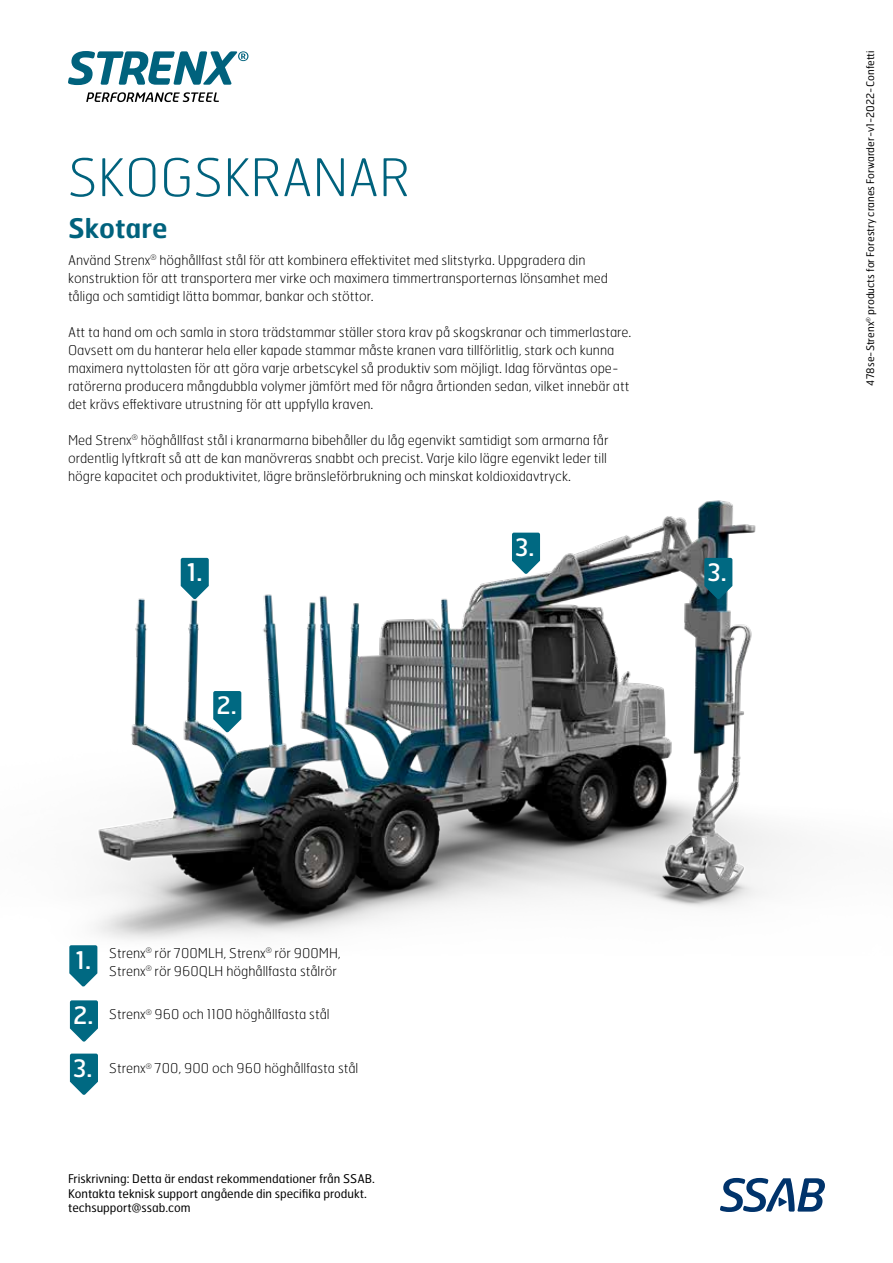
<style>
.page{position:relative;width:893px;height:1263px;background:#fff}
.page>*{position:absolute;margin:0;border:0;box-sizing:border-box;transform-origin:0 0}
.t1{font:100 51.75px "Hermes FB";color:#00627d}
.t2{font:600 27px "Hermes FB";color:#00627d}
.t3{font:24.45px "Hermes FB";color:#fff}
.t4{font:24px "Hermes FB";color:#fff}
.t5{font:100 13.5px/18px "Hermes FB";color:#000}
.t6{font:12px/14.4px "Hermes FB";color:#000}
.t7{font:10.5px "Hermes FB";color:#000}
</style>
<div class="page">
<img style="left:96px;top:500px;width:698px;height:455px">
<svg style="left:68px;top:51px;width:180px;height:34px"></svg>
<svg style="left:86px;top:92px;width:133px;height:10px"></svg>
<svg style="left:720px;top:1178px;width:105px;height:34px"></svg>
<svg style="left:69px;top:945px;width:28px;height:42px"></svg>
<svg style="left:181px;top:558px;width:28px;height:41px"></svg>
<svg style="left:213px;top:691px;width:28px;height:41px"></svg>
<svg style="left:70px;top:1000px;width:28px;height:42px"></svg>
<svg style="left:70px;top:1053px;width:28px;height:42px"></svg>
<svg style="left:512px;top:533px;width:28px;height:41px"></svg>
<svg style="left:704px;top:558px;width:28px;height:41px"></svg>
<h1 class="t1" style="left:68px;top:145px;width:344px">SKOGSKRANAR</h1>
<h2 class="t2" style="left:68px;top:211px;width:101px">Skotare</h2>
<p class="t5" style="left:68px;top:251px;width:541px">Använd Strenx<sup>®</sup> höghållfast stål för att kombinera effektivitet med slitstyrka. Uppgradera din konstruktion för att transportera mer virke och maximera timmertransporternas lönsamhet med tåliga och samtidigt lätta bommar, bankar och stöttor.</p>
<p class="t5" style="left:68px;top:323px;width:565px">Att ta hand om och samla in stora trädstammar ställer stora krav på skogskranar och timmerlastare.<br>Oavsett om du hanterar hela eller kapade stammar måste kranen vara tillförlitlig, stark och kunna maximera nyttolasten för att göra varje arbetscykel så produktiv som möjligt. Idag förväntas ope&shy;ratörerna producera mångdubbla volymer jämfört med för några årtionden sedan, vilket innebär att det krävs effektivare utrustning för att uppfylla kraven.</p>
<p class="t5" style="left:68px;top:431px;width:542px;text-align:justify">Med Strenx<sup>®</sup> höghållfast stål i kranarmarna bibehåller du låg egenvikt samtidigt som armarna får ordentlig lyftkraft så att de kan manövreras snabbt och precist. Varje kilo lägre egenvikt leder till högre kapacitet och produktivitet, lägre bränsleförbrukning och minskat koldioxidavtryck.</p>
<h3 class="t3" style="left:187px;top:557px;width:17px">1.</h3>
<h3 class="t4" style="left:216px;top:690px;width:22px">2.</h3>
<h3 class="t4" style="left:515px;top:532px;width:21px">3.</h3>
<h3 class="t4" style="left:707px;top:557px;width:21px">3.</h3>
<h3 class="t3" style="left:76px;top:944px;width:17px">1.</h3>
<h3 class="t4" style="left:73px;top:999px;width:22px">2.</h3>
<h3 class="t4" style="left:73px;top:1053px;width:21px">3.</h3>
<p class="t5" style="left:109px;top:943px;width:233px">Strenx<sup>®</sup> rör 700MLH, Strenx<sup>®</sup> rör 900MH,<br>Strenx<sup>®</sup> rör 960QLH höghållfasta stålrör</p>
<p class="t5" style="left:109px;top:1005px;width:222px">Strenx<sup>®</sup> 960 och 1100 höghållfasta stål</p>
<p class="t5" style="left:109px;top:1059px;width:251px">Strenx<sup>®</sup> 700, 900 och 960 höghållfasta stål</p>
<p class="t6" style="left:68px;top:1171px;width:308px">Friskrivning: Detta är endast rekommendationer från SSAB.<br>Kontakta teknisk support angående din specifika produkt. techsupport@ssab.com</p>
<p class="t7" style="left:863px;top:385px;width:337px;rotate:-90deg">478se-Strenx<sup>®</sup> products for Forestry cranes Forwarder-v1-2022-Confetti</p>
</div>
